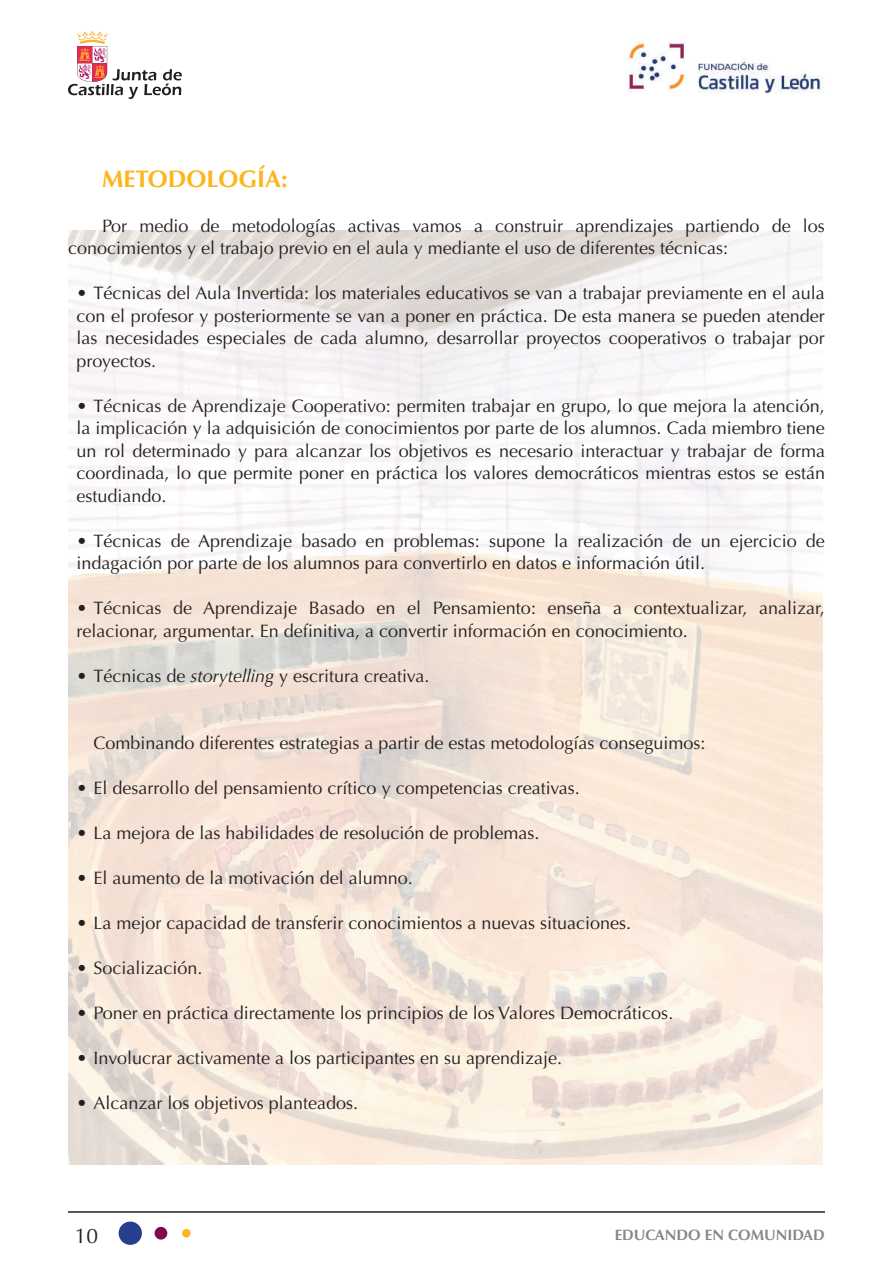
<style>
.page{position:relative;width:893px;height:1263px;background:#fff}
.page>*{position:absolute;margin:0;border:0;box-sizing:border-box;transform-origin:0 0}
.t1{font:700 24px "Optima";color:#fcb61c}
.t2{font:21px "Optima";color:#231f20}
.t3{font:18px/22.5px "Optima";color:#231f20}
.t4{font:700 15px "Optima";color:#858889}
.s1{font-style:italic}
</style>
<div class="page">
<img style="left:68px;top:231px;width:754px;height:933px">
<svg style="left:68px;top:31px;width:114px;height:68px"></svg>
<img style="left:626px;top:41px;width:199px;height:53px">
<div style="left:119px;top:1221px;width:23px;height:24px;background:#253f8e;border-radius:50%"></div>
<div style="left:155px;top:1227px;width:12px;height:12px;background:#810a4d;border-radius:50%"></div>
<div style="left:182px;top:1229px;width:9px;height:8px;background:#fcb61c;border-radius:50%"></div>
<hr style="left:68px;top:1211px;width:757px;height:2px;background:#231f20">
<h1 class="t1" style="left:102px;top:164px;width:187px">METODOLOGÍA:</h1>
<p class="t3" style="left:68px;top:214px;width:758px;text-indent:34px">Por medio de metodologías activas vamos a construir aprendizajes partiendo de los conocimientos y el trabajo previo en el aula y mediante el uso de diferentes técnicas:</p>
<p class="t3" style="left:77px;top:282px;width:750px;text-align:justify">• Técnicas del Aula Invertida: los materiales educativos se van a trabajar previamente en el aula con el profesor y posteriormente se van a poner en práctica. De esta manera se pueden atender las necesidades especiales de cada alumno, desarrollar proyectos cooperativos o trabajar por proyectos.</p>
<p class="t3" style="left:77px;top:394px;width:750px;text-align:justify">• Técnicas de Aprendizaje Cooperativo: permiten trabajar en grupo, lo que mejora la atención, la implicación y la adquisición de conocimientos por parte de los alumnos. Cada miembro tiene un rol determinado y para alcanzar los objetivos es necesario interactuar y trabajar de forma coordinada, lo que permite poner en práctica los valores democráticos mientras estos se están estudiando.</p>
<p class="t3" style="left:77px;top:529px;width:750px">• Técnicas de Aprendizaje basado en problemas: supone la realización de un ejercicio de indagación por parte de los alumnos para convertirlo en datos e información útil.</p>
<p class="t3" style="left:77px;top:597px;width:750px">• Técnicas de Aprendizaje Basado en el Pensamiento: enseña a contextualizar, analizar, relacionar, argumentar. En definitiva, a convertir información en conocimiento.</p>
<p class="t3" style="left:77px;top:664px;width:354px">• Técnicas de <span class="s1">storytelling</span> y escritura creativa.</p>
<p class="t3" style="left:94px;top:732px;width:613px">Combinando diferentes estrategias a partir de estas metodologías conseguimos:</p>
<p class="t3" style="left:77px;top:777px;width:505px">• El desarrollo del pensamiento crítico y competencias creativas.</p>
<p class="t3" style="left:77px;top:822px;width:464px">• La mejora de las habilidades de resolución de problemas.</p>
<p class="t3" style="left:77px;top:867px;width:338px">• El aumento de la motivación del alumno.</p>
<p class="t3" style="left:77px;top:912px;width:556px">• La mejor capacidad de transferir conocimientos a nuevas situaciones.</p>
<p class="t3" style="left:77px;top:957px;width:128px">• Socialización.</p>
<p class="t3" style="left:77px;top:1002px;width:598px">• Poner en práctica directamente los principios de los Valores Democráticos.</p>
<p class="t3" style="left:77px;top:1047px;width:487px">• Involucrar activamente a los participantes en su aprendizaje.</p>
<p class="t3" style="left:77px;top:1092px;width:283px">• Alcanzar los objetivos planteados.</p>
<p class="t2" style="left:75px;top:1223px;width:25px">10</p>
<p class="t4" style="left:615px;top:1226px;width:212px">EDUCANDO EN COMUNIDAD</p>
</div>
